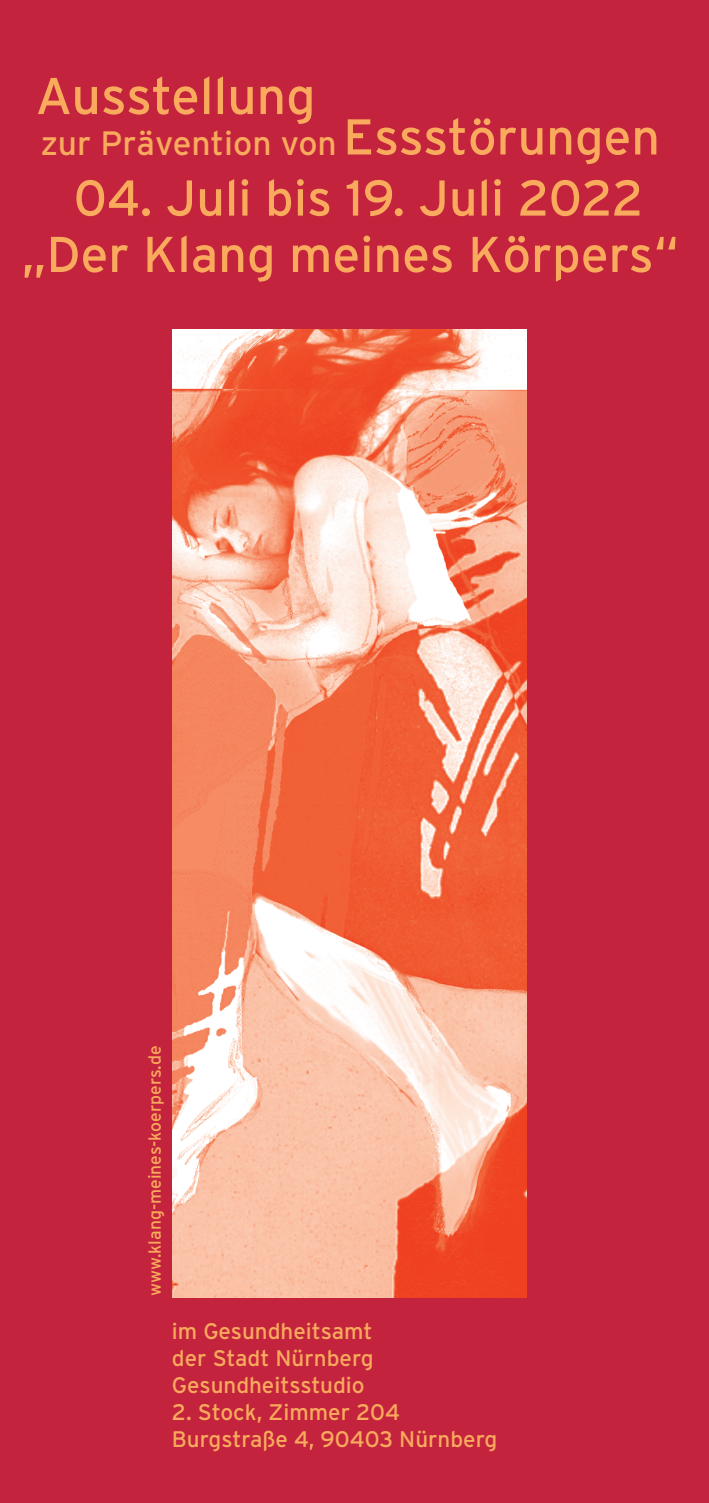
<style>
.page{position:relative;width:709px;height:1503px;background:#fff}
.page>*{position:absolute;margin:0;border:0;box-sizing:border-box;transform-origin:0 0}
.t1{font:51.75px "Interstate";color:#f9aa5c}
.t2{font:50.25px/56.5px "Interstate";color:#f9aa5c;text-align:center}
.t3{font:33.75px "Interstate";color:#f9aa5c}
.t4{font:22.5px/27px "Interstate";color:#f9aa5c;text-align:justify}
.t5{font:17.5px "Interstate";color:#f9aa5c}
.s1{font-size:50.25px}
</style>
<div class="page">
<div style="left:0;top:0;width:709px;height:1502px;background:#c4233e"></div>
<img style="left:172px;top:329px;width:354px;height:968px">
<h1 class="t1" style="left:35px;top:67px;width:281px">Ausstellung</h1>
<h3 class="t3" style="left:40px;top:124px;width:621px">zur Prävention von <span class="s1">Essstörungen</span></h3>
<h2 class="t2" style="left:21px;top:169px;width:659px">04. Juli bis 19. Juli 2022 „Der Klang meines Körpers“</h2>
<p class="t5" style="left:145px;top:1295px;width:252px;rotate:-90deg">www.klang-meines-koerpers.de</p>
<p class="t4" style="left:172px;top:1317px;width:203px">im Gesundheitsamt der Stadt Nürnberg Gesundheitsstudio</p>
<p class="t4" style="left:172px;top:1398px;width:327px">2. Stock, Zimmer 204<br>Burgstraße 4, 90403 Nürnberg</p>
</div>
